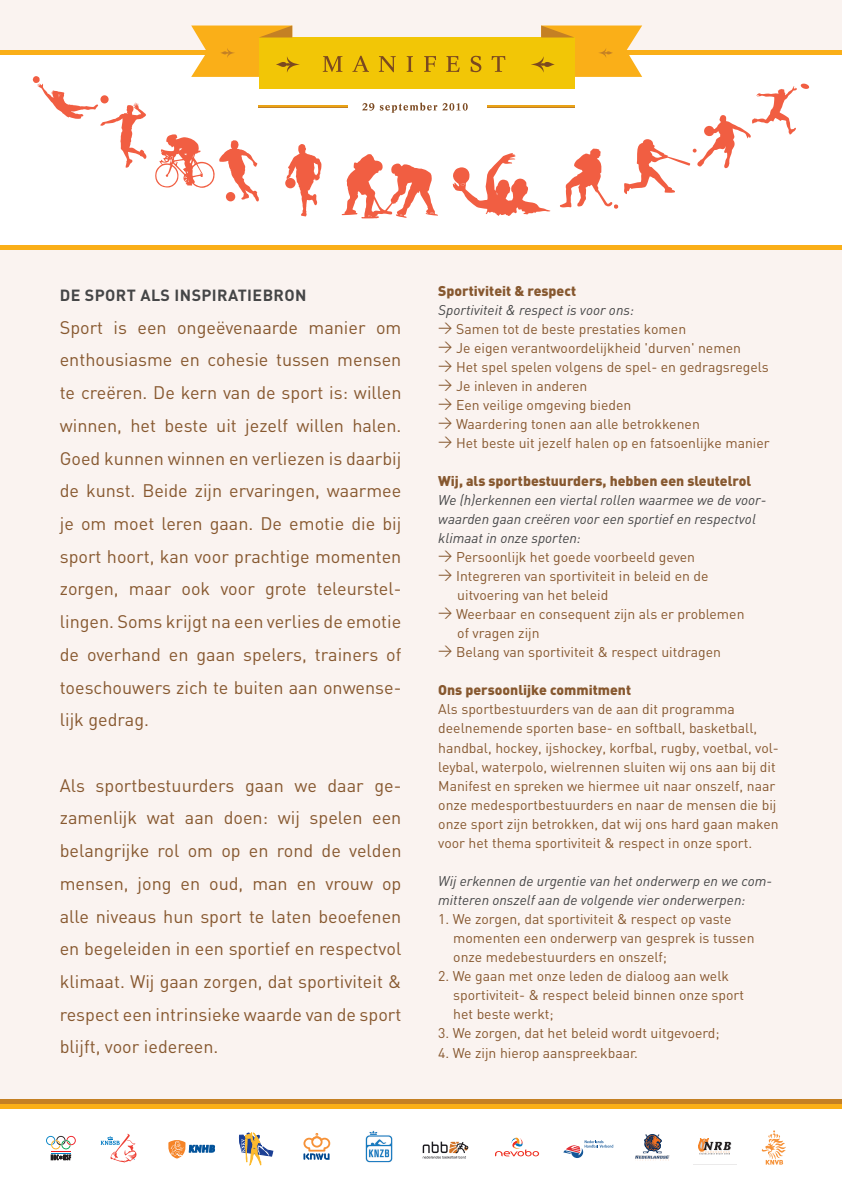
<style>
.page{position:relative;width:842px;height:1191px;background:#fff}
.page>*{position:absolute;margin:0;border:0;box-sizing:border-box;transform-origin:0 0}
.t1{font:18px/32.7px "DIN";color:#87582f;text-align:justify}
.t2{font:700 16px "DIN";letter-spacing:.025em;color:#454647}
.t3{font:14px/19px "DIN";color:#87582f}
.t4{font:italic 14px/19px "DIN";color:#454647}
.t5{font:900 14px "DIN";color:#87582f}
</style>
<div class="page">
<div style="left:0;top:248px;width:842px;height:855px;background:#faf3f0"></div>
<div style="left:0;top:0;width:842px;height:52px;background:#faf3f0"></div>
<div style="left:0;top:1098px;width:842px;height:5px;background:#c48024"></div>
<div style="left:0;top:50px;width:842px;height:5px;background:#faaf18"></div>
<div style="left:0;top:245px;width:842px;height:5px;background:#faaf18"></div>
<div style="left:0;top:1103px;width:842px;height:5px;background:#faaf18"></div>
<hr style="left:259px;top:105px;width:89px;height:2px;background:#eaa315">
<hr style="left:259px;top:107px;width:89px;height:1px;background:#c48024">
<hr style="left:487px;top:105px;width:88px;height:2px;background:#eaa315">
<hr style="left:487px;top:107px;width:88px;height:1px;background:#c48024">
<svg style="left:362px;top:103px;width:12px;height:8px"></svg>
<svg style="left:380px;top:103px;width:88px;height:10px"></svg>
<div style="left:259px;top:37px;width:316px;height:52px;background:#f2c606"></div>
<svg style="left:323px;top:56px;width:19px;height:16px"></svg>
<svg style="left:352px;top:56px;width:17px;height:16px"></svg>
<svg style="left:379px;top:56px;width:17px;height:16px"></svg>
<svg style="left:407px;top:56px;width:6px;height:16px"></svg>
<svg style="left:424px;top:56px;width:12px;height:16px"></svg>
<svg style="left:446px;top:56px;width:14px;height:16px"></svg>
<svg style="left:470px;top:56px;width:11px;height:16px"></svg>
<svg style="left:491px;top:56px;width:14px;height:16px"></svg>
<svg style="left:531px;top:26px;width:111px;height:51px"></svg>
<svg style="left:191px;top:26px;width:109px;height:51px"></svg>
<svg style="left:155px;top:134px;width:104px;height:67px"></svg>
<svg style="left:342px;top:154px;width:96px;height:64px"></svg>
<svg style="left:452px;top:153px;width:98px;height:63px"></svg>
<svg style="left:560px;top:149px;width:58px;height:60px"></svg>
<svg style="left:624px;top:84px;width:185px;height:110px"></svg>
<svg style="left:33px;top:76px;width:113px;height:92px"></svg>
<svg style="left:285px;top:144px;width:36px;height:72px"></svg>
<svg style="left:101px;top:1133px;width:35px;height:29px"></svg>
<svg style="left:168px;top:1140px;width:47px;height:18px"></svg>
<svg style="left:239px;top:1132px;width:34px;height:33px"></svg>
<svg style="left:762px;top:1130px;width:24px;height:34px"></svg>
<svg style="left:303px;top:1133px;width:27px;height:26px"></svg>
<img style="left:365px;top:1131px;width:27px;height:31px">
<img style="left:422px;top:1141px;width:47px;height:18px">
<svg style="left:495px;top:1137px;width:44px;height:19px"></svg>
<svg style="left:563px;top:1140px;width:50px;height:18px"></svg>
<svg style="left:635px;top:1134px;width:34px;height:27px"></svg>
<svg style="left:46px;top:1135px;width:30px;height:24px"></svg>
<svg style="left:698px;top:1138px;width:34px;height:17px"></svg>
<p class="t2" style="left:60px;top:285px;width:248px">DE SPORT ALS INSPIRATIEBRON</p>
<p class="t1" style="left:60px;top:310px;width:343px">Sport is een ongeëvenaarde manier om enthousiasme en cohesie tussen mensen te creëren. De kern van de sport is: willen winnen, het beste uit jezelf willen halen.<br>Goed kunnen winnen en verliezen is daarbij de kunst. Beide zijn ervaringen, waarmee je om moet leren gaan. De emotie die bij sport hoort, kan voor prachtige momenten zorgen, maar ook voor grote teleurstel&shy;lingen. Soms krijgt na een verlies de emotie de overhand en gaan spelers, trainers of toeschouwers zich te buiten aan onwense&shy;lijk gedrag.</p>
<p class="t1" style="left:60px;top:768px;width:343px">Als sportbestuurders gaan we daar ge&shy;zamenlijk wat aan doen: wij spelen een belangrijke rol om op en rond de velden mensen, jong en oud, man en vrouw op alle niveaus hun sport te laten beoefenen en begeleiden in een sportief en respectvol klimaat. Wij gaan zorgen, dat sportiviteit &amp; respect een intrinsieke waarde van de sport blijft, voor iedereen.</p>
<p class="t5" style="left:438px;top:282px;width:139px">Sportiviteit &amp; respect</p>
<p class="t4" style="left:438px;top:300px;width:197px">Sportiviteit &amp; respect is voor ons:</p>
<p class="t3" style="left:438px;top:319px;width:333px">&gt; Samen tot de beste prestaties komen<br>&gt; Je eigen verantwoordelijkheid 'durven' nemen<br>&gt; Het spel spelen volgens de spel- en gedragsregels &gt; Je inleven in anderen<br>&gt; Een veilige omgeving bieden<br>&gt; Waardering tonen aan alle betrokkenen<br>&gt; Het beste uit jezelf halen op en fatsoenlijke manier</p>
<p class="t5" style="left:438px;top:472px;width:314px">Wij, als sportbestuurders, hebben een sleutelrol</p>
<p class="t4" style="left:438px;top:490px;width:330px">We (h)erkennen een viertal rollen waarmee we de voor&shy;waarden gaan creëren voor een sportief en respectvol klimaat in onze sporten:</p>
<p class="t3" style="left:438px;top:547px;width:258px">&gt; Persoonlijk het goede voorbeeld geven</p>
<p class="t3" style="left:438px;top:566px;width:272px">&gt; Integreren van sportiviteit in beleid en de</p>
<p class="t3" style="left:457px;top:585px;width:153px">uitvoering van het beleid</p>
<p class="t3" style="left:438px;top:604px;width:308px">&gt; Weerbaar en consequent zijn als er problemen</p>
<p class="t3" style="left:457px;top:623px;width:84px">of vragen zijn</p>
<p class="t3" style="left:438px;top:642px;width:284px">&gt; Belang van sportiviteit &amp; respect uitdragen</p>
<p class="t5" style="left:438px;top:681px;width:194px">Ons persoonlijke commitment</p>
<p class="t3" style="left:438px;top:699px;width:342px">Als sportbestuurders van de aan dit programma deelnemende sporten base- en softball, basketball, handbal, hockey, ijshockey, korfbal, rugby, voetbal, vol&shy;leybal, waterpolo, wielrennen sluiten wij ons aan bij dit Manifest en spreken we hiermee uit naar onszelf, naar onze medesportbestuurders en naar de mensen die bij onze sport zijn betrokken, dat wij ons hard gaan maken voor het thema sportiviteit &amp; respect in onze sport.</p>
<p class="t4" style="left:438px;top:870px;width:335px">Wij erkennen de urgentie van het onderwerp en we com&shy;mitteren onszelf aan de volgende vier onderwerpen:</p>
<p class="t3" style="left:453px;top:908px;width:303px;text-indent:-15px">1. We zorgen, dat sportiviteit &amp; respect op vaste momenten een onderwerp van gesprek is tussen onze medebestuurders en onszelf;</p>
<p class="t3" style="left:453px;top:965px;width:292px;text-indent:-15px">2. We gaan met onze leden de dialoog aan welk sportiviteit- &amp; respect beleid binnen onze sport het beste werkt;</p>
<p class="t3" style="left:438px;top:1022px;width:283px">3. We zorgen, dat het beleid wordt uitgevoerd;</p>
<p class="t3" style="left:438px;top:1042px;width:201px">4. We zijn hierop aanspreekbaar.</p>
</div>
